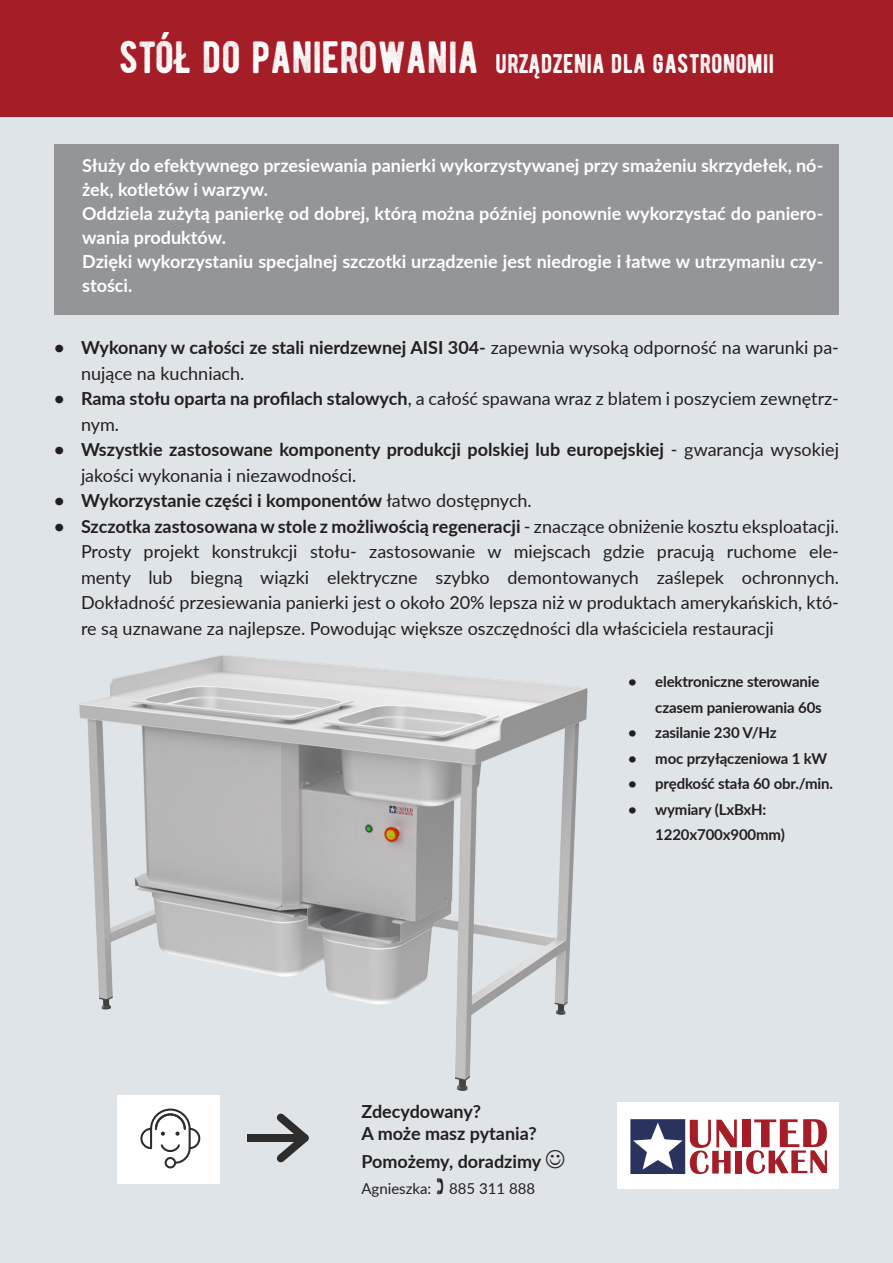
<style>
.page{position:relative;width:893px;height:1263px;background:#fff}
.page>*{position:absolute;margin:0;border:0;box-sizing:border-box;transform-origin:0 0}
.t1{font:27px "BERNIER Distressed";color:#fff}
.t2{font:18px/25.5px "Lato";color:#231f20}
.t3{font:700 18px/24px "Lato";color:#fff}
.t4{font:700 18px/25.5px "Lato";color:#231f20}
.t5{font:700 15px/25.5px "Lato";letter-spacing:-.01em;color:#231f20;text-align:right}
.t6{font:15px "Lato";color:#231f20}
.s1{font-size:45px}
.s2{font-weight:700}
.s3{font-weight:400}
</style>
<div class="page">
<div style="left:0;top:117px;width:893px;height:1146px;background:#dfe4e8"></div>
<div style="left:54px;top:145px;width:785px;height:170px;background:#939598"></div>
<div style="left:0;top:0;width:893px;height:117px;background:#a41d27"></div>
<div style="left:118px;top:1095px;width:102px;height:89px;background:#fff"></div>
<div style="left:165px;top:1157px;width:11px;height:11px;border:2px solid #2e2d2c;border-radius:50%"></div>
<svg style="left:140px;top:1131px;width:61px;height:34px"></svg>
<svg style="left:247px;top:1131px;width:62px;height:32px"></svg>
<div style="left:618px;top:1102px;width:221px;height:87px;background:#fff"></div>
<div style="left:743px;top:1119px;width:8px;height:28px;background:#a41d27"></div>
<svg style="left:746px;top:1119px;width:81px;height:55px"></svg>
<div style="left:736px;top:1151px;width:6px;height:22px;background:#a41d27"></div>
<svg style="left:630px;top:1119px;width:107px;height:55px"></svg>
<img style="left:79px;top:655px;width:598px;height:476px">
<p class="t1" style="left:119px;top:47px;width:656px"><span class="s1">STÓŁ DO PANIEROWANIA</span> URZĄDZENIA DLA GASTRONOMII</p>
<p class="t3" style="left:82px;top:152px;width:743px">Służy do efektywnego przesiewania panierki wykorzystywanej przy smażeniu skrzydełek, nó&shy;żek, kotletów i warzyw.</p>
<p class="t3" style="left:82px;top:200px;width:743px">Oddziela zużytą panierkę od dobrej, którą można później ponownie wykorzystać do paniero&shy;wania produktów.</p>
<p class="t3" style="left:82px;top:248px;width:743px">Dzięki wykorzystaniu specjalnej szczotki urządzenie jest niedrogie i łatwe w utrzymaniu czy&shy;stości.</p>
<p class="t2" style="left:81px;top:334px;width:759px;text-indent:-27px"><span class="s2">• Wykonany w całości ze stali nierdzewnej AISI 304-</span> zapewnia wysoką odporność na warunki pa&shy;nujące na kuchniach.</p>
<p class="t2" style="left:81px;top:385px;width:759px;text-indent:-27px"><span class="s2">• Rama stołu oparta na profilach stalowych</span>, a całość spawana wraz z blatem i poszyciem zewnętrz&shy;nym.</p>
<p class="t4" style="left:81px;top:436px;width:759px;text-indent:-27px">• Wszystkie zastosowane komponenty produkcji polskiej lub europejskiej <span class="s3">- gwarancja wysokiej jakości wykonania i niezawodności.</span></p>
<p class="t4" style="left:54px;top:487px;width:479px">• Wykorzystanie części i komponentów <span class="s3">łatwo dostępnych.</span></p>
<p class="t2" style="left:81px;top:513px;width:759px;text-align:justify;text-indent:-27px"><span class="s2">• Szczotka zastosowana w stole z możliwością regeneracji</span> - znaczące obniżenie kosztu eksploatacji.<br>Prosty projekt konstrukcji stołu- zastosowanie w miejscach gdzie pracują ruchome ele&shy;menty lub biegną wiązki elektryczne szybko demontowanych zaślepek ochronnych.<br>Dokładność przesiewania panierki jest o około 20% lepsza niż w produktach amerykańskich, któ&shy;re są uznawane za najlepsze. Powodując większe oszczędności dla właściciela restauracji</p>
<p class="t5" style="left:628px;top:668px;width:195px">• elektroniczne sterowanie czasem panierowania 60s</p>
<p class="t5" style="left:628px;top:719px;width:150px">• zasilanie 230 V/Hz</p>
<p class="t5" style="left:628px;top:745px;width:200px">• moc przyłączeniowa 1 kW</p>
<p class="t5" style="left:628px;top:770px;width:206px">• prędkość stała 60 obr./min.</p>
<p class="t5" style="left:655px;top:796px;width:131px;text-align:left;text-indent:-27px">• wymiary (LxBxH:<br>1220x700x900mm)</p>
<p class="t4" style="left:361px;top:1098px;width:121px">Zdecydowany?</p>
<p class="t4" style="left:361px;top:1119px;width:177px">A może masz pytania?</p>
<p class="t4" style="left:361px;top:1148px;width:181px">Pomożemy, doradzimy</p>
<p class="t6" style="left:361px;top:1177px;width:175px">Agnieszka: 885 311 888</p>
</div>
